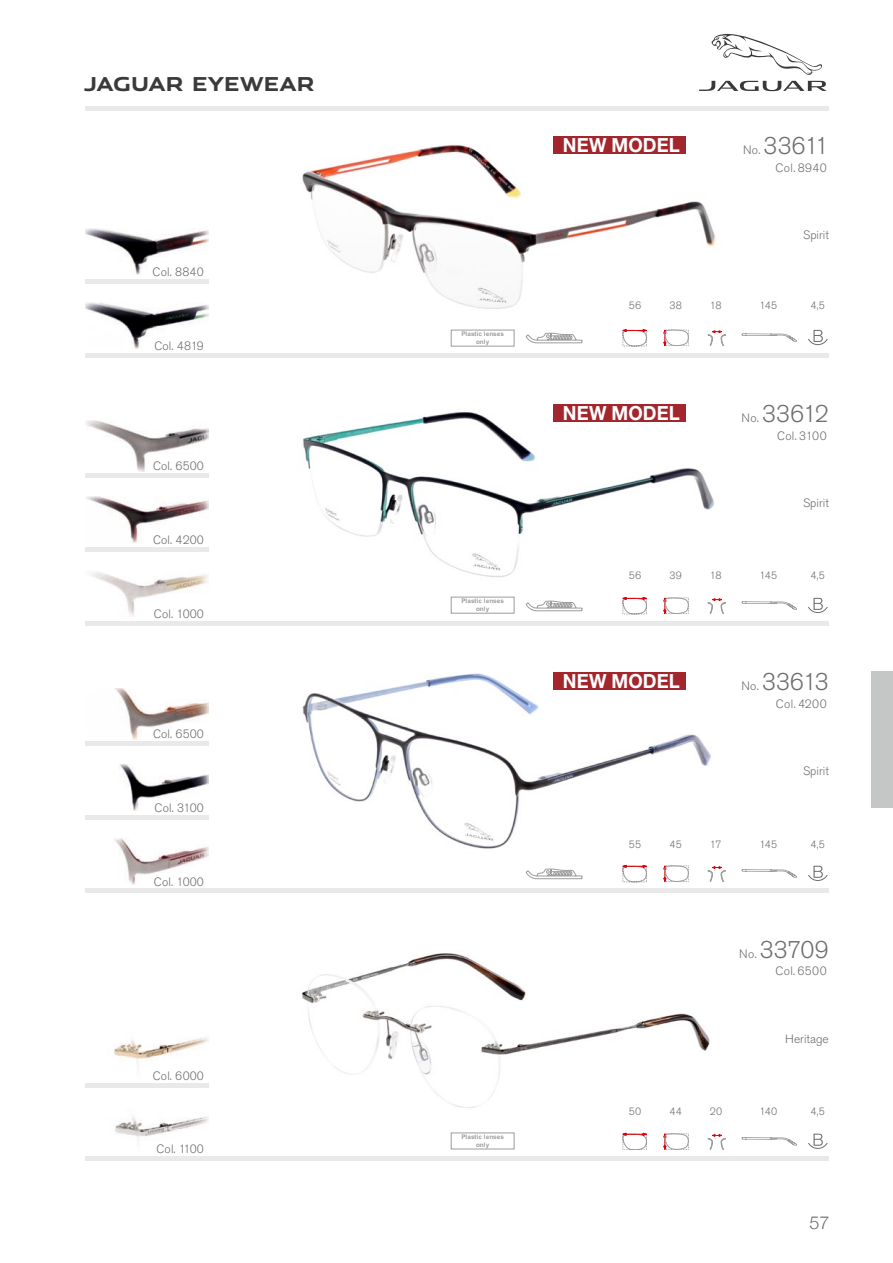
<style>
.page{position:relative;width:893px;height:1263px;background:#fff}
.page>*{position:absolute;margin:0;border:0;box-sizing:border-box;transform-origin:0 0}
.t1{font:300 24px "Akzidenz Grotesk Std";letter-spacing:-.01em;color:#6e6e6e}
.t2{font:700 19.5px "Helvetica Neue";letter-spacing:.005em;color:#fff;scale:.95 1}
.t3{font:700 19.2px "Jaguar Modern";color:#3a3a39}
.t4{font:300 18px "Helvetica Neue";color:#6e6e6e}
.t5{font:300 12px "Akzidenz Grotesk Std";letter-spacing:.01em;color:#6e6e6e}
.t6{font:300 10.5px "Akzidenz Grotesk Std";letter-spacing:.015em;color:#6e6e6e}
.t7{font:700 6.45px/7.6px "Arial";letter-spacing:.005em;color:#9c9c9d;text-align:center}
.s1{font-size:12px}
</style>
<div class="page">
<div style="left:872px;top:672px;width:21px;height:136px;background:#c5c6c6"></div>
<div style="left:85px;top:106px;width:744px;height:5px;background:#e9e9e9"></div>
<svg style="left:699px;top:34px;width:128px;height:57px"></svg>
<hr style="left:85px;top:353px;width:744px;height:4px;background:#e9e9e9">
<img style="left:302px;top:144px;width:414px;height:165px">
<img style="left:85px;top:229px;width:123px;height:45px">
<hr style="left:85px;top:279px;width:123px;height:4px;background:#e9e9e9">
<img style="left:85px;top:303px;width:123px;height:45px">
<svg style="left:623px;top:329px;width:24px;height:17px"></svg>
<svg style="left:664px;top:330px;width:25px;height:16px"></svg>
<svg style="left:708px;top:330px;width:18px;height:16px"></svg>
<svg style="left:742px;top:334px;width:55px;height:8px"></svg>
<svg style="left:808px;top:330px;width:20px;height:15px"></svg>
<svg style="left:535px;top:332px;width:48px;height:12px"></svg>
<svg style="left:525px;top:333px;width:57px;height:10px"></svg>
<div style="left:553px;top:136px;width:133px;height:17px;background:#a3262c"></div>
<hr style="left:85px;top:621px;width:744px;height:4px;background:#e9e9e9">
<img style="left:302px;top:412px;width:413px;height:165px">
<img style="left:85px;top:497px;width:123px;height:45px">
<hr style="left:85px;top:547px;width:123px;height:4px;background:#e9e9e9">
<img style="left:91px;top:572px;width:117px;height:44px">
<svg style="left:623px;top:597px;width:24px;height:17px"></svg>
<svg style="left:663px;top:598px;width:26px;height:16px"></svg>
<svg style="left:708px;top:598px;width:18px;height:16px"></svg>
<svg style="left:742px;top:602px;width:55px;height:7px"></svg>
<svg style="left:808px;top:598px;width:20px;height:15px"></svg>
<svg style="left:535px;top:600px;width:48px;height:12px"></svg>
<svg style="left:525px;top:601px;width:57px;height:10px"></svg>
<img style="left:86px;top:420px;width:122px;height:51px">
<hr style="left:85px;top:473px;width:123px;height:4px;background:#e9e9e9">
<div style="left:553px;top:404px;width:133px;height:17px;background:#a3262c"></div>
<hr style="left:85px;top:889px;width:744px;height:4px;background:#e9e9e9">
<img style="left:302px;top:673px;width:409px;height:176px">
<img style="left:119px;top:765px;width:89px;height:45px">
<hr style="left:85px;top:815px;width:123px;height:4px;background:#e9e9e9">
<img style="left:114px;top:839px;width:94px;height:45px">
<svg style="left:623px;top:865px;width:24px;height:17px"></svg>
<svg style="left:663px;top:865px;width:26px;height:17px"></svg>
<svg style="left:708px;top:866px;width:18px;height:16px"></svg>
<svg style="left:742px;top:869px;width:55px;height:8px"></svg>
<svg style="left:808px;top:866px;width:20px;height:15px"></svg>
<svg style="left:535px;top:876px;width:48px;height:4px"></svg>
<svg style="left:525px;top:868px;width:57px;height:11px"></svg>
<img style="left:115px;top:688px;width:93px;height:51px">
<hr style="left:85px;top:741px;width:123px;height:4px;background:#e9e9e9">
<div style="left:553px;top:672px;width:133px;height:17px;background:#a3262c"></div>
<hr style="left:85px;top:1157px;width:744px;height:4px;background:#e9e9e9">
<img style="left:302px;top:953px;width:408px;height:155px">
<img style="left:113px;top:1037px;width:95px;height:30px">
<hr style="left:85px;top:1083px;width:123px;height:4px;background:#e9e9e9">
<img style="left:115px;top:1116px;width:93px;height:25px">
<svg style="left:623px;top:1133px;width:24px;height:17px"></svg>
<svg style="left:663px;top:1133px;width:26px;height:17px"></svg>
<svg style="left:708px;top:1134px;width:18px;height:16px"></svg>
<svg style="left:742px;top:1137px;width:55px;height:8px"></svg>
<svg style="left:808px;top:1134px;width:20px;height:15px"></svg>
<svg style="left:450px;top:330px;width:1px;height:17px"></svg>
<div style="left:451px;top:330px;width:63px;height:17px;border:1px solid #9c9c9d"></div>
<svg style="left:450px;top:597px;width:1px;height:17px"></svg>
<div style="left:451px;top:597px;width:63px;height:17px;border:1px solid #9c9c9d"></div>
<svg style="left:450px;top:1132px;width:1px;height:17px"></svg>
<div style="left:451px;top:1132px;width:63px;height:17px;border:1px solid #9c9c9d"></div>
<h3 class="t3" style="left:84px;top:68px;width:232px">JAGUAR EYEWEAR</h3>
<p class="t5" style="left:153px;top:265px;width:53px">Col. 8840</p>
<p class="t5" style="left:154px;top:339px;width:51px">Col. 4819</p>
<p class="t5" style="left:153px;top:459px;width:52px">Col. 6500</p>
<p class="t5" style="left:153px;top:533px;width:52px">Col. 4200</p>
<p class="t5" style="left:154px;top:607px;width:51px">Col. 1000</p>
<p class="t5" style="left:153px;top:727px;width:52px">Col. 6500</p>
<p class="t5" style="left:155px;top:801px;width:51px">Col. 3100</p>
<p class="t5" style="left:154px;top:875px;width:51px">Col. 1000</p>
<p class="t5" style="left:153px;top:1069px;width:53px">Col. 6000</p>
<p class="t5" style="left:156px;top:1142px;width:49px">Col. 1100</p>
<p class="t7" style="left:461px;top:330px;width:44px">Plastic lenses only</p>
<p class="t7" style="left:461px;top:597px;width:44px">Plastic lenses only</p>
<p class="t7" style="left:461px;top:1133px;width:44px">Plastic lenses only</p>
<h2 class="t2" style="left:563px;top:133px;width:125px">NEW MODEL</h2>
<h1 class="t1" style="left:743px;top:132px;width:87px"><span class="s1">No.</span> 33611</h1>
<p class="t5" style="left:776px;top:161px;width:53px">Col. 8940</p>
<p class="t5" style="left:803px;top:228px;width:27px">Spirit</p>
<p class="t6" style="left:629px;top:299px;width:14px">56</p>
<p class="t6" style="left:669px;top:299px;width:14px">38</p>
<p class="t6" style="left:710px;top:299px;width:13px">18</p>
<p class="t6" style="left:759px;top:299px;width:19px">145</p>
<p class="t6" style="left:810px;top:299px;width:16px">4,5</p>
<h2 class="t2" style="left:563px;top:401px;width:125px">NEW MODEL</h2>
<h1 class="t1" style="left:741px;top:400px;width:89px"><span class="s1">No.</span> 33612</h1>
<p class="t5" style="left:777px;top:429px;width:51px">Col. 3100</p>
<p class="t5" style="left:803px;top:496px;width:27px">Spirit</p>
<p class="t6" style="left:629px;top:570px;width:14px">56</p>
<p class="t6" style="left:669px;top:570px;width:14px">39</p>
<p class="t6" style="left:710px;top:570px;width:13px">18</p>
<p class="t6" style="left:759px;top:570px;width:19px">145</p>
<p class="t6" style="left:810px;top:570px;width:16px">4,5</p>
<h2 class="t2" style="left:563px;top:669px;width:125px">NEW MODEL</h2>
<h1 class="t1" style="left:741px;top:668px;width:89px"><span class="s1">No.</span> 33613</h1>
<p class="t5" style="left:776px;top:697px;width:52px">Col. 4200</p>
<p class="t5" style="left:803px;top:764px;width:27px">Spirit</p>
<p class="t6" style="left:629px;top:838px;width:14px">55</p>
<p class="t6" style="left:669px;top:838px;width:14px">45</p>
<p class="t6" style="left:710px;top:838px;width:13px">17</p>
<p class="t6" style="left:759px;top:838px;width:19px">145</p>
<p class="t6" style="left:810px;top:838px;width:16px">4,5</p>
<h1 class="t1" style="left:739px;top:936px;width:91px"><span class="s1">No.</span> 33709</h1>
<p class="t5" style="left:775px;top:964px;width:53px">Col. 6500</p>
<p class="t5" style="left:785px;top:1032px;width:45px">Heritage</p>
<p class="t6" style="left:629px;top:1105px;width:14px">50</p>
<p class="t6" style="left:669px;top:1105px;width:14px">44</p>
<p class="t6" style="left:710px;top:1105px;width:14px">20</p>
<p class="t6" style="left:759px;top:1105px;width:19px">140</p>
<p class="t6" style="left:810px;top:1105px;width:16px">4,5</p>
<h3 class="t4" style="left:809px;top:1208px;width:22px">57</h3>
</div>
